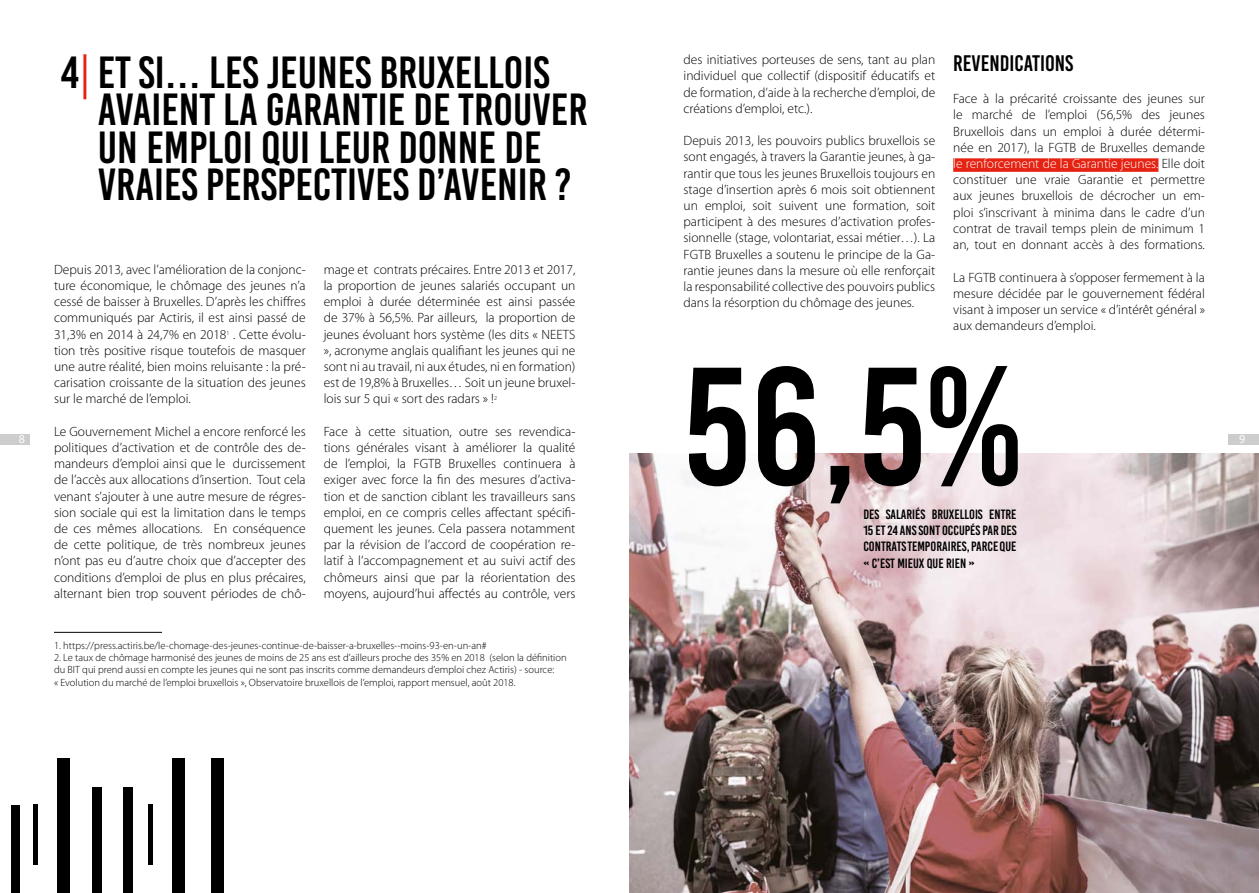
<style>
.page{position:relative;width:1259px;height:893px;background:#fff}
.page>*{position:absolute;margin:0;border:0;box-sizing:border-box;transform-origin:0 0}
.t1{font:167.1px "Bebas Kai";color:#000}
.t2{font:45px/37.5px "Bebas Kai";color:#000}
.t3{font:22.5px "Bebas Kai";color:#000}
.t4{font:300 13.5px/16.2px "Myriad Pro";color:#000;text-align:justify}
.t5{font:13.5px/16.2px "Bebas Kai";color:#000;text-align:justify}
.t6{font:12px "Myriad Pro";color:#fff}
.t7{font:300 10.5px/12.3px "Myriad Pro";color:#000}
.s1{font-family:"Minion Pro";color:#e42313}
.s2{color:#fff}
</style>
<div class="page">
<div style="left:1228px;top:434px;width:31px;height:10px;background:#cdcdcd"></div>
<div style="left:0;top:434px;width:30px;height:10px;background:#cdcdcd"></div>
<div style="left:953px;top:158px;width:205px;height:14px;background:#e42313"></div>
<img style="left:629px;top:454px;width:630px;height:439px">
<hr style="left:54px;top:632px;width:108px;height:1px;background:#000">
<p class="t6" style="left:19px;top:432px;width:8px">8</p>
<h2 class="t2" style="left:61px;top:54px;width:490px">4<span class="s1">|</span>ET SI… LES JEUNES BRUXELLOIS</h2>
<h2 class="t2" style="left:98px;top:91px;width:491px">AVAIENT LA GARANTIE DE TROUVER<br>UN EMPLOI QUI LEUR DONNE DE<br>VRAIES PERSPECTIVES D’AVENIR ?</h2>
<p class="t4" style="left:54px;top:261px;width:253px">Depuis 2013, avec l’amélioration de la conjonc&shy;ture économique, le chômage des jeunes n’a cessé de baisser à Bruxelles. D’après les chiffres communiqués par Actiris, il est ainsi passé de 31,3% en 2014 à 24,7% en 2018<sup>1</sup> . Cette évolu&shy;tion très positive risque toutefois de masquer une autre réalité, bien moins reluisante : la pré&shy;carisation croissante de la situation des jeunes sur le marché de l’emploi.</p>
<p class="t4" style="left:54px;top:423px;width:253px">Le Gouvernement Michel a encore renforcé les politiques d’activation et de contrôle des de&shy;mandeurs d’emploi ainsi que le durcissement de l’accès aux allocations d’insertion. Tout cela venant s’ajouter à une autre mesure de régres&shy;sion sociale qui est la limitation dans le temps de ces mêmes allocations. En conséquence de cette politique, de très nombreux jeunes n’ont pas eu d’autre choix que d’accepter des conditions d’emploi de plus en plus précaires, alternant bien trop souvent périodes de chô-</p>
<p class="t4" style="left:324px;top:261px;width:253px">mage et contrats précaires. Entre 2013 et 2017, la proportion de jeunes salariés occupant un emploi à durée déterminée est ainsi passée de 37% à 56,5%. Par ailleurs, la proportion de jeunes évoluant hors système (les dits « NEETS », acronyme anglais qualifiant les jeunes qui ne sont ni au travail, ni aux études, ni en formation) est de 19,8% à Bruxelles… Soit un jeune bruxel&shy;lois sur 5 qui « sort des radars » !<sup>2</sup></p>
<p class="t4" style="left:324px;top:423px;width:253px">Face à cette situation, outre ses revendica&shy;tions générales visant à améliorer la qualité de l’emploi, la FGTB Bruxelles continuera à exiger avec force la fin des mesures d’activa&shy;tion et de sanction ciblant les travailleurs sans emploi, en ce compris celles affectant spécifi&shy;quement les jeunes. Cela passera notamment par la révision de l’accord de coopération re&shy;latif à l’accompagnement et au suivi actif des chômeurs ainsi que par la réorientation des moyens, aujourd’hui affectés au contrôle, vers</p>
<p class="t7" style="left:54px;top:640px;width:434px">1. https://press.actiris.be/le-chomage-des-jeunes-continue-de-baisser-a-bruxelles--moins-93-en-un-an#</p>
<p class="t7" style="left:54px;top:652px;width:514px">2. Le taux de chômage harmonisé des jeunes de moins de 25 ans est d’ailleurs proche des 35% en 2018 (selon la définition du BIT qui prend aussi en compte les jeunes qui ne sont pas inscrits comme demandeurs d’emploi chez Actiris) - source:<br>« Evolution du marché de l’emploi bruxellois », Observatoire bruxellois de l’emploi, rapport mensuel, août 2018.</p>
<p class="t4" style="left:683px;top:51px;width:253px">des initiatives porteuses de sens, tant au plan individuel que collectif (dispositif éducatifs et de formation, d’aide à la recherche d’emploi, de créations d’emploi, etc.).</p>
<p class="t4" style="left:683px;top:132px;width:253px">Depuis 2013, les pouvoirs publics bruxellois se sont engagés, à travers la Garantie jeunes, à ga&shy;rantir que tous les jeunes Bruxellois toujours en stage d’insertion après 6 mois soit obtiennent un emploi, soit suivent une formation, soit participent à des mesures d’activation profes&shy;sionnelle (stage, volontariat, essai métier…). La FGTB Bruxelles a soutenu le principe de la Ga&shy;rantie jeunes dans la mesure où elle renforçait la responsabilité collective des pouvoirs publics dans la résorption du chômage des jeunes.</p>
<h3 class="t3" style="left:953px;top:51px;width:122px">REVENDICATIONS</h3>
<p class="t4" style="left:953px;top:91px;width:253px">Face à la précarité croissante des jeunes sur le marché de l’emploi (56,5% des jeunes Bruxellois dans un emploi à durée détermi&shy;née en 2017), la FGTB de Bruxelles demande <span class="s2">le renforcement de la Garantie jeunes.</span> Elle doit constituer une vraie Garantie et permettre aux jeunes bruxellois de décrocher un em&shy;ploi s’inscrivant à minima dans le cadre d’un contrat de travail temps plein de minimum 1 an, tout en donnant accès à des formations.</p>
<p class="t4" style="left:953px;top:269px;width:253px">La FGTB continuera à s’opposer fermement à la mesure décidée par le gouvernement fédéral visant à imposer un service « d’intérêt général » aux demandeurs d’emploi.</p>
<h1 class="t1" style="left:683px;top:337px;width:340px">56,5%</h1>
<p class="t5" style="left:863px;top:506px;width:155px">DES SALARIÉS BRUXELLOIS ENTRE 15 ET 24 ANS SONT OCCUPÉS PAR DES CONTRATS TEMPORAIRES, PARCE QUE « C’EST MIEUX QUE RIEN »</p>
<p class="t6" style="left:1239px;top:432px;width:8px">9</p>
</div>
